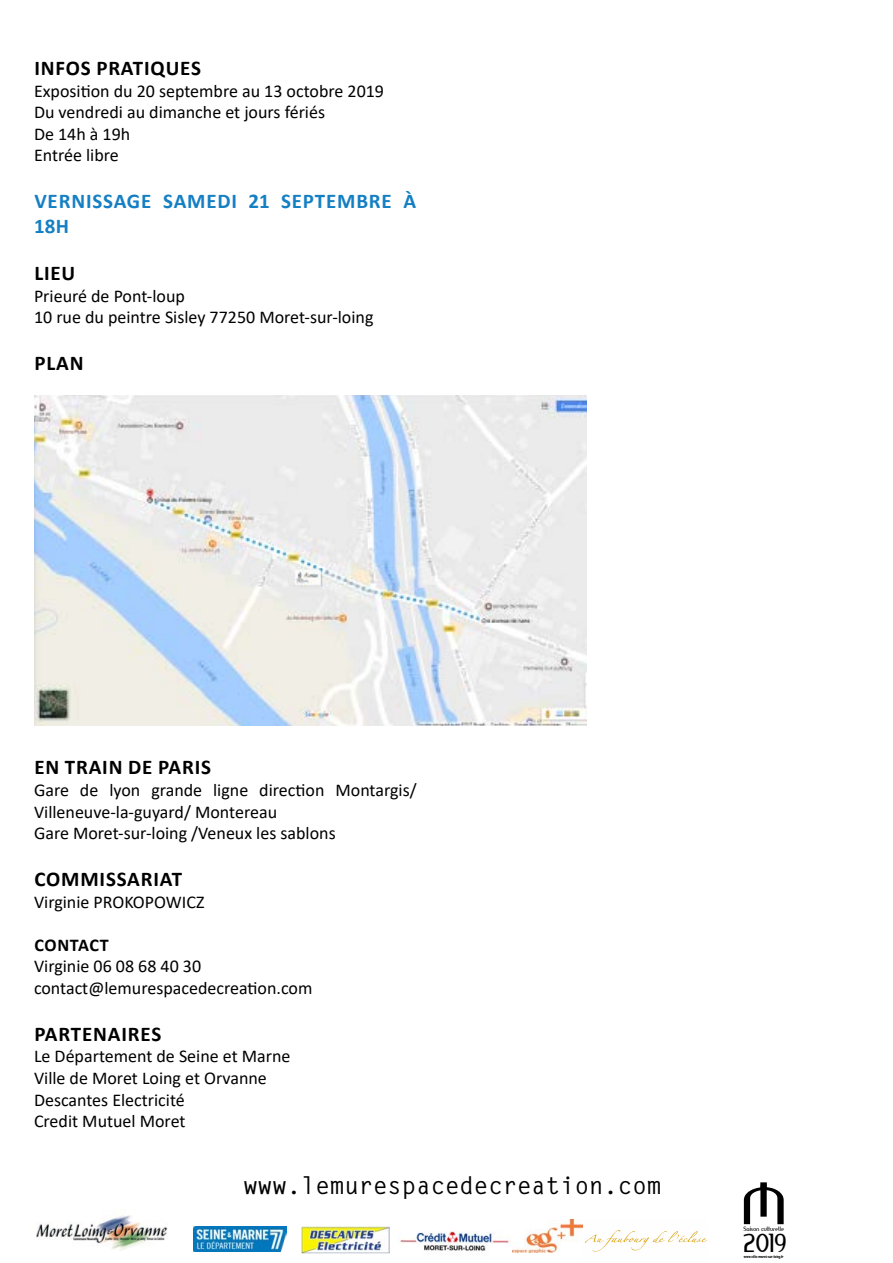
<style>
.page{position:relative;width:893px;height:1263px;background:#fff}
.page>*{position:absolute;margin:0;border:0;box-sizing:border-box;transform-origin:0 0}
.t1{font:49.05px "Amerika Sans";color:#000;scale:1.1 1}
.t2{font:24.45px "Amerika Sans";color:#000;scale:.85 1}
.t3{font:700 24px "Letter Gothic Std";color:#000}
.t4{font:700 21px "Calibri";letter-spacing:.04em;color:#000}
.t5{font:700 21px "Calibri";letter-spacing:.03em;color:#157fc3}
.t6{font:18px/21.6px "Calibri";color:#000}
.t7{font:700 18px "Calibri";letter-spacing:.035em;color:#000}
.t8{font:5.85px "Amerika Sans";color:#000;scale:.88 1}
.t9{font:700 4.05px "Gill Sans";color:#000;scale:.65 1}
</style>
<div class="page">
<img style="left:34px;top:395px;width:552px;height:331px">
<svg style="left:584px;top:1230px;width:123px;height:22px"></svg>
<img style="left:512px;top:1219px;width:71px;height:33px">
<img style="left:399px;top:1231px;width:112px;height:20px">
<img style="left:302px;top:1227px;width:87px;height:27px">
<img style="left:36px;top:1215px;width:132px;height:35px">
<img style="left:193px;top:1227px;width:94px;height:24px">
<p class="t4" style="left:34px;top:53px;width:74px">INFOS PRATI</p>
<p class="t4" style="left:151px;top:53px;width:28px">QUES</p>
<p class="t6" style="left:34px;top:79px;width:352px">Exposition du 20 septembre au 13 octobre 2019<br>Du vendredi au dimanche et jours fériés<br>De 14h à 19h<br>Entrée libre</p>
<p class="t5" style="left:34px;top:186px;width:13px">VERNISSA</p>
<p class="t5" style="left:127px;top:186px;width:51px">GE SAME</p>
<p class="t5" style="left:217px;top:186px;width:77px">DI 21 SEPTEM</p>
<p class="t5" style="left:356px;top:186px;width:61px">BRE À</p>
<p class="t5" style="left:34px;top:212px;width:34px">18H</p>
<p class="t4" style="left:34px;top:258px;width:11px">LIEU</p>
<p class="t6" style="left:34px;top:285px;width:341px">Prieuré de Pont-loup<br>10 rue du peintre Sisley 77250 Moret-sur-loing</p>
<p class="t4" style="left:34px;top:348px;width:13px">PLAN</p>
<p class="t4" style="left:34px;top:752px;width:54px">EN TRAIN</p>
<p class="t4" style="left:128px;top:752px;width:42px">DE PARIS</p>
<p class="t6" style="left:34px;top:779px;width:384px">Gare de lyon grande ligne direction Montargis/<br>Villeneuve-la-guyard/ Montereau<br>Gare Moret-sur-loing /Veneux les sablons</p>
<p class="t4" style="left:34px;top:864px;width:14px">COMMISSARIAT</p>
<p class="t6" style="left:34px;top:890px;width:172px">Virginie PROKOPOWICZ</p>
<p class="t7" style="left:34px;top:932px;width:76px">CONTACT</p>
<p class="t6" style="left:34px;top:955px;width:280px">Virginie 06 08 68 40 30 contact@lemurespacedecreation.com</p>
<p class="t4" style="left:34px;top:1019px;width:24px">PARTENAIRES</p>
<p class="t6" style="left:34px;top:1045px;width:258px">Le Département de Seine et Marne<br>Ville de Moret Loing et Orvanne<br>Descantes Electricité<br>Credit Mutuel Moret</p>
<h3 class="t3" style="left:244px;top:1171px;width:419px">www.lemurespacedecreation.com</h3>
<h1 class="t1" style="left:741px;top:1175px;width:42px">M</h1>
<p class="t9" style="left:744px;top:1253px;width:62px">www.ville-moret-sur-loing.fr</p>
<p class="t8" style="left:744px;top:1225px;width:48px">Saison culturelle</p>
<h2 class="t2" style="left:743px;top:1227px;width:52px">2019</h2>
</div>
